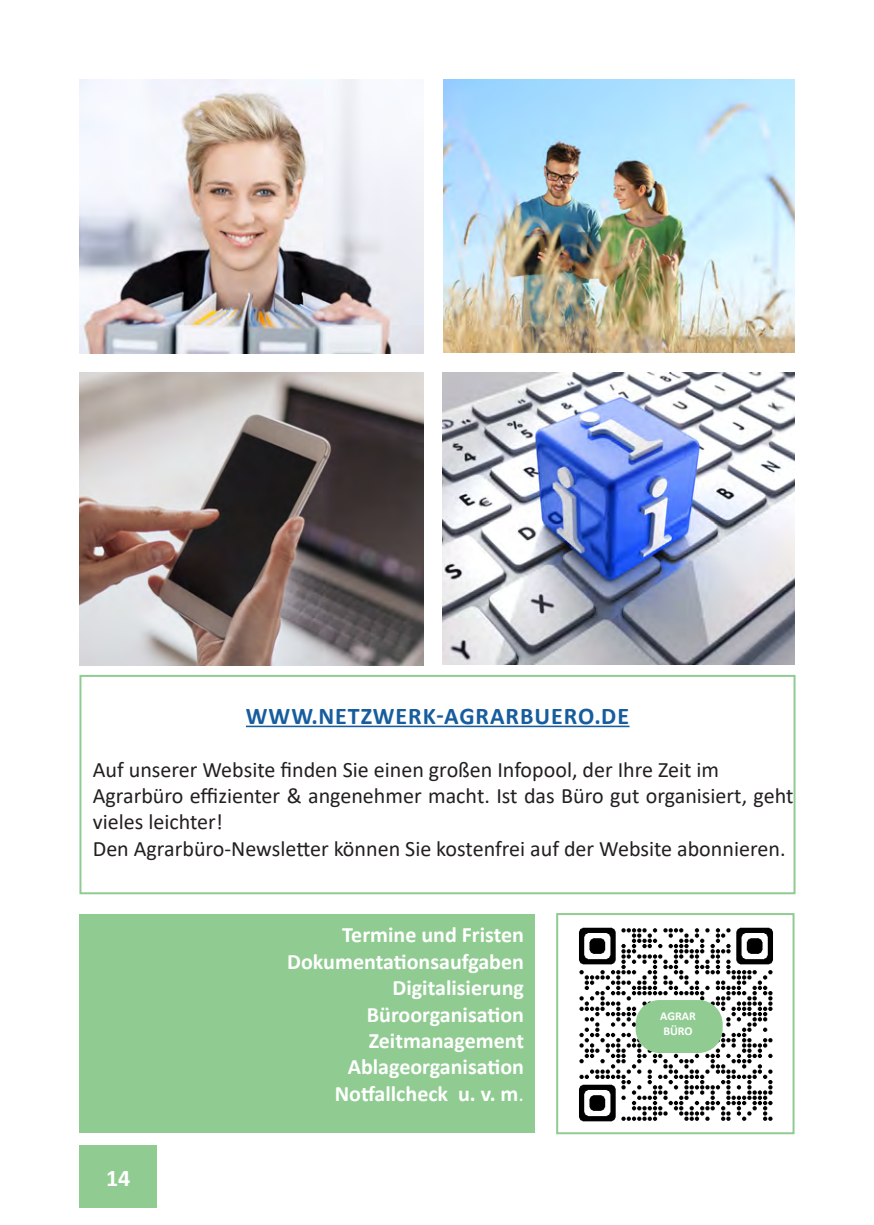
<style>
.page{position:relative;width:874px;height:1225px;background:#fff}
.page>*{position:absolute;margin:0;border:0;box-sizing:border-box;transform-origin:0 0}
.t1{font:700 24px "Calibri";letter-spacing:.04em;color:#175d9e}
.t2{font:700 24px "Calibri";color:#fff}
.t3{font:22px/26.4px "Calibri";color:#231f20}
.t4{font:700 22px "Calibri";color:#fff}
.t5{font:700 12px "Calibri";color:#fff}
.s1{font-weight:400}
</style>
<div class="page">
<div style="left:79px;top:1145px;width:78px;height:63px;background:#90cc92"></div>
<hr style="left:246px;top:725px;width:383px;height:2px;background:#175d9e">
<div style="left:79px;top:675px;width:716px;height:219px;border:2px solid #90cc92"></div>
<img style="left:579px;top:927px;width:194px;height:195px">
<div style="left:556px;top:913px;width:238px;height:221px;border:2px solid #90cc92"></div>
<div style="left:79px;top:914px;width:456px;height:218px;background:#90cc92"></div>
<div style="left:635px;top:1000px;width:87px;height:53px;background:#90cc92;border-radius:24px"></div>
<img style="left:443px;top:79px;width:351px;height:274px">
<img style="left:442px;top:372px;width:352px;height:292px">
<img style="left:79px;top:79px;width:344px;height:274px">
<img style="left:79px;top:372px;width:344px;height:293px">
<p class="t1" style="left:246px;top:699px;width:384px">WWW.NETZWERK-AGRARBUERO.DE</p>
<p class="t3" style="left:93px;top:755px;width:627px">Auf unserer Website finden Sie einen großen Infopool, der Ihre Zeit im</p>
<p class="t3" style="left:93px;top:782px;width:701px">Agrarbüro effizienter &amp; angenehmer macht. Ist das Büro gut organisiert, geht vieles leichter!</p>
<p class="t3" style="left:93px;top:834px;width:694px">Den Agrarbüro-Newsletter können Sie kostenfrei auf der Website abonnieren.</p>
<p class="t2" style="left:106px;top:1160px;width:26px">14</p>
<p class="t4" style="left:342px;top:919px;width:183px">Termine und Fristen</p>
<p class="t4" style="left:287px;top:946px;width:238px">Dokumentationsaufgaben</p>
<p class="t4" style="left:392px;top:972px;width:133px">Digitalisierung</p>
<p class="t4" style="left:366px;top:998px;width:158px">Büroorganisation</p>
<p class="t4" style="left:368px;top:1025px;width:157px">Zeitmanagement</p>
<p class="t4" style="left:347px;top:1051px;width:178px">Ablageorganisation</p>
<p class="t4" style="left:334px;top:1078px;width:191px">Notfallcheck u. v. m<span class="s1">.</span></p>
<p class="t5" style="left:660px;top:1008px;width:37px">AGRAR</p>
<p class="t5" style="left:663px;top:1022px;width:31px">BÜRO</p>
</div>
